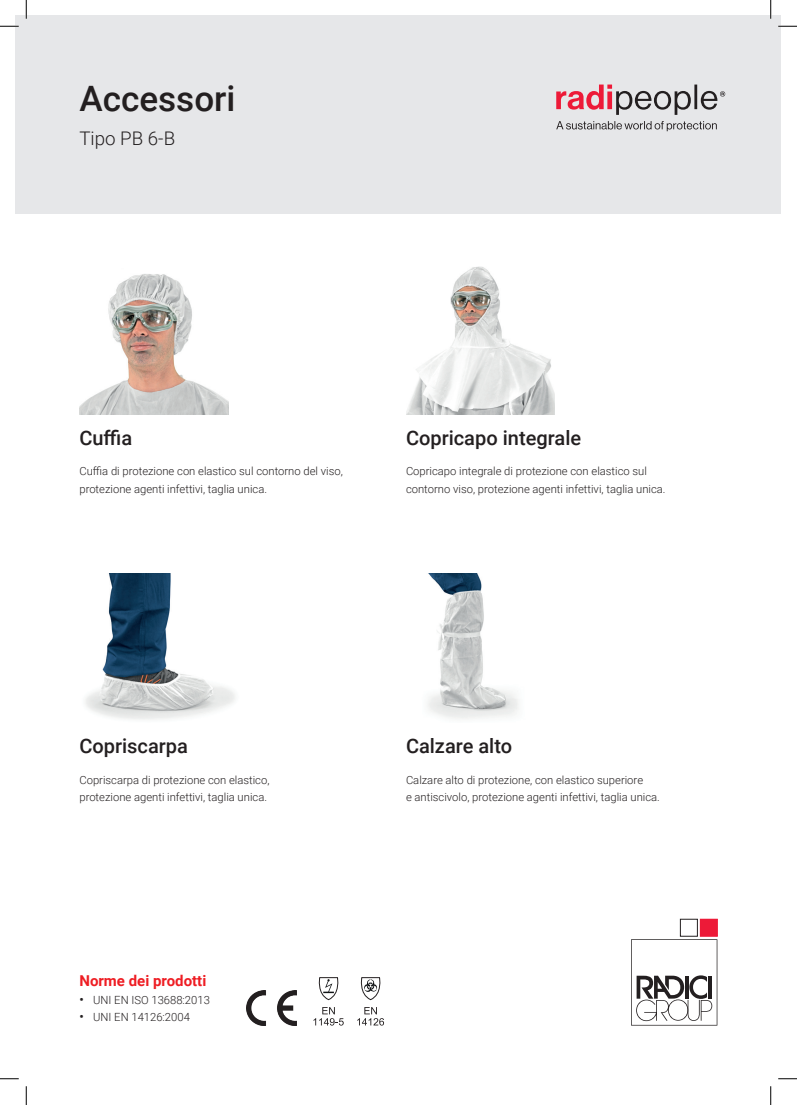
<style>
.page{position:relative;width:797px;height:1105px;background:#fff}
.page>*{position:absolute;margin:0;border:0;box-sizing:border-box;transform-origin:0 0}
.t1{font:500 35px "Roboto";color:#231f20}
.t2{font:500 20px "Roboto";color:#231f20}
.t3{font:300 18.75px "Roboto";color:#231f20}
.t4{font:700 15px "Roboto";color:#ee1d23}
.t5{font:300 11.25px/17.5px "Roboto";color:#231f20}
.s1{font-weight:500;font-size:12.5px}
</style>
<div class="page">
<div style="left:16px;top:16px;width:765px;height:198px;background:#e6e7e9"></div>
<div style="left:680px;top:919px;width:17px;height:17px;border:1px solid #231f20"></div>
<div style="left:700px;top:919px;width:17px;height:17px;background:#ed1a38"></div>
<svg style="left:631px;top:939px;width:86px;height:86px"></svg>
<svg style="left:556px;top:121px;width:160px;height:10px"></svg>
<svg style="left:556px;top:85px;width:169px;height:30px"></svg>
<img style="left:79px;top:274px;width:149px;height:140px">
<img style="left:85px;top:574px;width:150px;height:146px">
<img style="left:406px;top:266px;width:149px;height:148px">
<svg style="left:313px;top:1007px;width:31px;height:18px"></svg>
<svg style="left:318px;top:977px;width:21px;height:23px"></svg>
<svg style="left:357px;top:1007px;width:27px;height:18px"></svg>
<svg style="left:360px;top:977px;width:21px;height:23px"></svg>
<img style="left:247px;top:990px;width:49px;height:35px">
<img style="left:428px;top:574px;width:91px;height:145px">
<svg style="left:0;top:25px;width:19px;height:2px"></svg>
<svg style="left:778px;top:25px;width:19px;height:2px"></svg>
<svg style="left:0;top:1078px;width:19px;height:1px"></svg>
<svg style="left:778px;top:1078px;width:19px;height:1px"></svg>
<svg style="left:25px;top:0;width:2px;height:19px"></svg>
<svg style="left:25px;top:1086px;width:2px;height:19px"></svg>
<svg style="left:770px;top:0;width:1px;height:19px"></svg>
<svg style="left:770px;top:1086px;width:1px;height:19px"></svg>
<p class="t1" style="left:79px;top:74px;width:157px">Accessori</p>
<p class="t3" style="left:79px;top:125px;width:97px">Tipo PB 6-B</p>
<p class="t2" style="left:79px;top:424px;width:54px">Cuffia</p>
<p class="t5" style="left:79px;top:462px;width:265px">Cuffia di protezione con elastico sul contorno del viso, protezione agenti infettivi, taglia unica.</p>
<p class="t2" style="left:406px;top:424px;width:177px">Copricapo integrale</p>
<p class="t5" style="left:406px;top:462px;width:261px">Copricapo integrale di protezione con elastico sul contorno viso, protezione agenti infettivi, taglia unica.</p>
<p class="t2" style="left:79px;top:732px;width:110px">Copriscarpa</p>
<p class="t5" style="left:79px;top:770px;width:192px">Copriscarpa di protezione con elastico,</p>
<p class="t5" style="left:79px;top:788px;width:189px">protezione agenti infettivi, taglia unica.</p>
<p class="t4" style="left:79px;top:970px;width:128px">Norme dei prodotti</p>
<p class="t5" style="left:79px;top:990px;width:132px"><span class="s1">•</span> UNI EN ISO 13688:2013</p>
<p class="t5" style="left:79px;top:1008px;width:112px"><span class="s1">•</span> UNI EN 14126:2004</p>
<p class="t2" style="left:406px;top:732px;width:108px">Calzare alto</p>
<p class="t5" style="left:406px;top:770px;width:239px">Calzare alto di protezione, con elastico superiore</p>
<p class="t5" style="left:406px;top:788px;width:255px">e antiscivolo, protezione agenti infettivi, taglia unica.</p>
</div>
